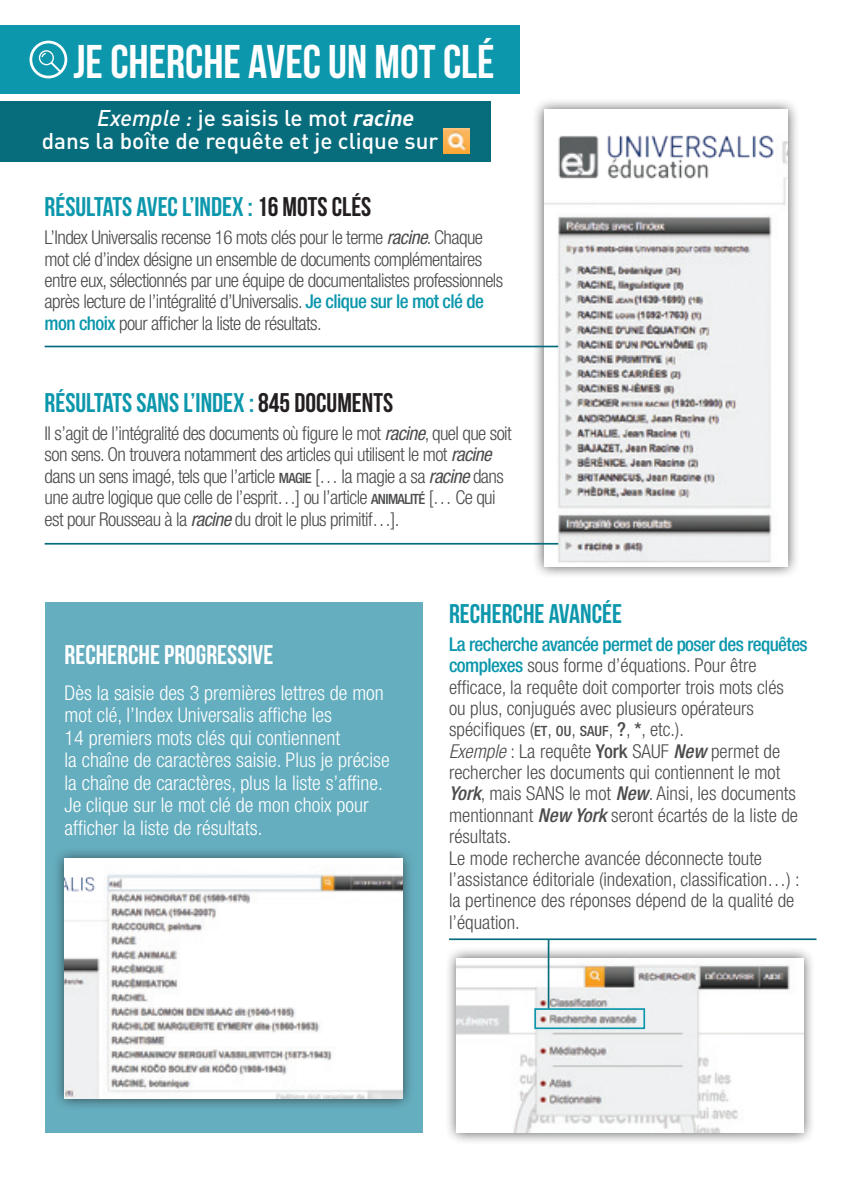
<style>
.page{position:relative;width:842px;height:1180px;background:#fff}
.page>*{position:absolute;margin:0;border:0;box-sizing:border-box;transform-origin:0 0}
.t1{font:47.25px "Bebas Neue";color:#fff}
.t2{font:27px "Bebas Neue";color:#0c97ac}
.t3{font:27px "Bebas Neue";color:#fff}
.t4{font:500 22.5px/22.5px "DIN";color:#fff}
.t5{font:300 condensed 20.25px/22.5px "Helvetica Neue LT";color:#fff}
.t6{font:300 condensed 19.12px/21.4px "Helvetica Neue LT";letter-spacing:-.03em;color:#4b4c4d}
.t7{font:300 condensed 19.12px/21.4px "Helvetica Neue LT";color:#4b4c4d}
.s1{font-style:italic}
.s2{font-weight:700;font-style:italic}
.s3{color:#231f20}
.s4{font-weight:400;font-style:italic}
.s5{font-weight:500;color:#0c97ac}
.s6{font-weight:500;font-size:14.17px}
.s7{font-weight:500}
.s8{font-weight:500;font-style:italic}
</style>
<div class="page">
<div style="left:45px;top:603px;width:378px;height:530px;background:#65aebf"></div>
<div style="left:0;top:26px;width:519px;height:68px;background:#0c97ac"></div>
<div style="left:29px;top:41px;width:38px;height:37px;border:3px solid #fff;border-radius:50%"></div>
<svg style="left:39px;top:50px;width:22px;height:22px"></svg>
<div style="left:52px;top:846px;width:362px;height:265px;background:#231f20;opacity:.75"></div>
<img style="left:65px;top:858px;width:337px;height:240px">
<svg style="left:65px;top:859px;width:38px;height:41px"></svg>
<div style="left:532px;top:97px;width:267px;height:482px;background:#231f20;opacity:.75"></div>
<img style="left:544px;top:110px;width:243px;height:456px">
<div style="left:559px;top:122px;width:215px;height:52px;background:#fff"></div>
<hr style="left:45px;top:346px;width:513px;height:1px;background:#076d7c">
<hr style="left:45px;top:543px;width:513px;height:2px;background:#076d7c">
<div style="left:0;top:101px;width:490px;height:61px;background:#076d7c"></div>
<img style="left:444px;top:129px;width:26px;height:24px">
<div style="left:444px;top:946px;width:372px;height:199px;background:#231f20;opacity:.75"></div>
<img style="left:457px;top:958px;width:347px;height:175px">
<div style="left:534px;top:1008px;width:111px;height:21px;border:2px solid #0c97ac"></div>
<hr style="left:449px;top:938px;width:367px;height:2px;background:#076d7c">
<hr style="left:548px;top:939px;width:1px;height:69px;background:#076d7c">
<img style="left:558px;top:131px;width:219px;height:51px">
<img style="left:65px;top:875px;width:32px;height:32px">
<p class="t1" style="left:74px;top:36px;width:423px">JE CHERCHE AVEC UN MOT CLÉ</p>
<p class="t4" style="left:42px;top:106px;width:398px;text-indent:55px"><span class="s1">Exemple :</span> je saisis le mot <span class="s2">racine </span>dans la boîte de requête et je clique sur</p>
<p class="t2" style="left:45px;top:192px;width:328px">RÉSULTATS AVEC L’INDEX : <span class="s3">16 MOTS CLÉS</span></p>
<p class="t6" style="left:45px;top:227px;width:460px">L’Index Universalis recense 16 mots clés pour le terme <span class="s4">racine</span>. Chaque mot clé d’index désigne un ensemble de documents complémentaires entre eux, sélectionnés par une équipe de documentalistes professionnels après lecture de l’intégralité d’Universalis. <span class="s5">Je clique sur le mot clé de mon choix</span> pour afficher la liste de résultats.</p>
<p class="t2" style="left:45px;top:388px;width:350px">RÉSULTATS SANS L’INDEX : <span class="s3">845 DOCUMENTS</span></p>
<p class="t6" style="left:45px;top:423px;width:469px">Il s’agit de l’intégralité des documents où figure le mot <span class="s4">racine</span>, quel que soit son sens. On trouvera notamment des articles qui utilisent le mot <span class="s4">racine </span>dans un sens imagé, tels que l’article <span class="s6">MAGIE</span> [… la magie a sa <span class="s4">racine</span> dans une autre logique que celle de l’esprit…] ou l’article <span class="s6">ANIMALITÉ</span> [… Ce qui est pour Rousseau à la <span class="s4">racine</span> du droit le plus primitif…].</p>
<p class="t3" style="left:65px;top:640px;width:210px">RECHERCHE PROGRESSIVE</p>
<p class="t5" style="left:65px;top:681px;width:327px">Dès la saisie des 3 premières lettres de mon mot clé, l’Index Universalis affiche les<br>14 premiers mots clés qui contiennent<br>la chaîne de caractères saisie. Plus je précise la chaîne de caractères, plus la liste s’affine.</p>
<p class="t5" style="left:65px;top:794px;width:306px">Je clique sur le mot clé de mon choix pour afficher la liste de résultats.</p>
<p class="t2" style="left:449px;top:599px;width:174px">RECHERCHE AVANCÉE</p>
<p class="t7" style="left:449px;top:633px;width:360px"><span class="s5">La recherche avancée permet de poser des requêtes complexes</span> sous forme d’équations. Pour être efficace, la requête doit comporter trois mots clés<br>ou plus, conjugués avec plusieurs opérateurs spécifiques (<span class="s6">ET</span>, <span class="s6">OU</span>, <span class="s6">SAUF</span>, <span class="s7">?</span>, <span class="s7">*</span>, etc.).<br><span class="s1">Exemple</span> : La requête <span class="s7">York</span> SAUF <span class="s8">New</span> permet de rechercher les documents qui contiennent le mot <span class="s8">York</span>, mais SANS le mot <span class="s8">New</span>. Ainsi, les documents mentionnant <span class="s8">New York</span> seront écartés de la liste de résultats.</p>
<p class="t7" style="left:449px;top:847px;width:352px">Le mode recherche avancée déconnecte toute l’assistance éditoriale (indexation, classification…) : la pertinence des réponses dépend de la qualité de l’équation.</p>
</div>
